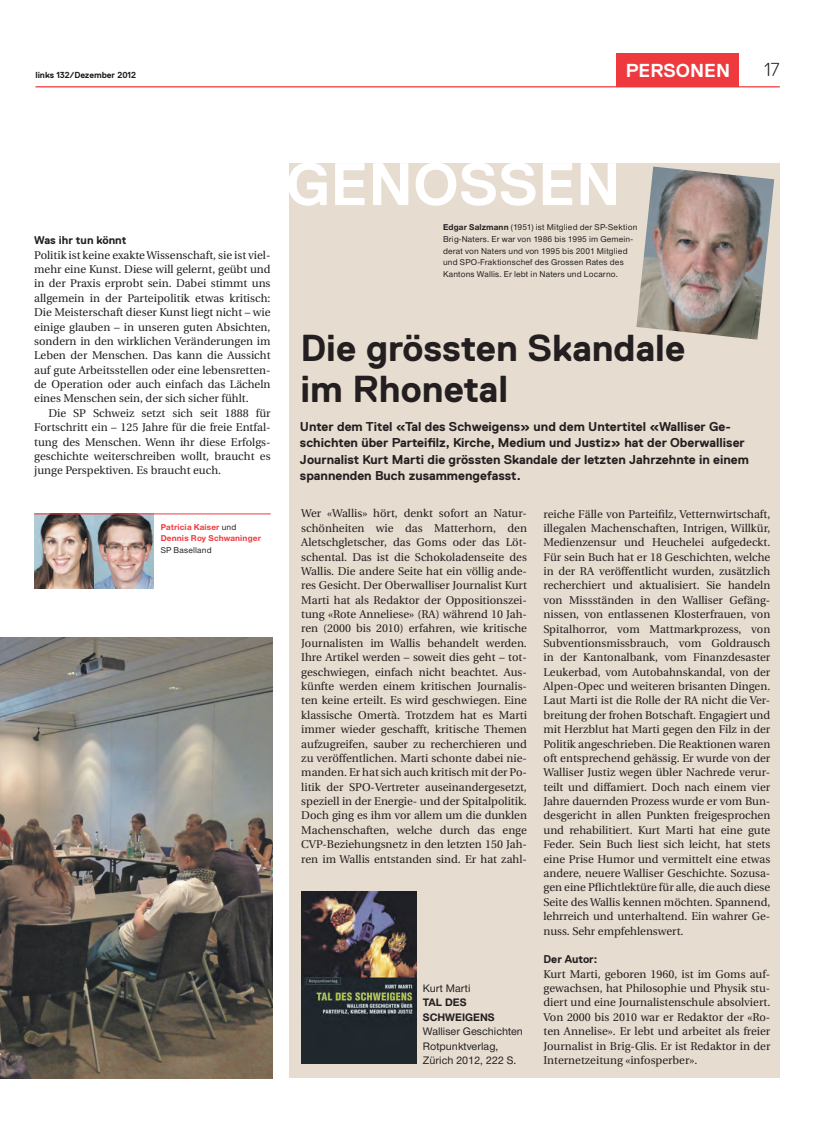
<style>
.page{position:relative;width:833px;height:1134px;background:#fff}
.page>*{position:absolute;margin:0;border:0;box-sizing:border-box;transform-origin:0 0}
.t1{font:700 37.5px/41.2px "Replica";color:#231f20}
.t2{font:700 18.75px "Replica";color:#fff}
.t3{font:300 18.75px "Replica";color:#231f20}
.t4{font:700 12.75px/16.2px "Replica";color:#231f20}
.t5{font:11.25px/14.4px "Utopia";color:#231f20;text-align:justify}
.t6{font:500 11.25px/14.4px "Nimbus San Nov";color:#231f20}
.t7{font:700 11.25px "Replica";color:#231f20}
.t8{font:700 11.25px/14.4px "Nimbus San Nov";color:#231f20}
.t9{font:500 8.75px/11.9px "Nimbus San Nov";letter-spacing:.02em;color:#231f20}
.t10{font:700 8.75px/11.9px "Nimbus San Nov";letter-spacing:.015em;color:#ee3a3e}
.t11{font:700 8.75px "Replica";color:#231f20}
.s1{font-weight:500;color:#231f20}
.s2{font-weight:700}
</style>
<div class="page">
<img style="left:95px;top:515px;width:59px;height:74px">
<div style="left:289px;top:164px;width:491px;height:914px;background:#e6dccf"></div>
<div style="left:616px;top:53px;width:122px;height:34px;background:#ee3a3e"></div>
<hr style="left:35px;top:86px;width:745px;height:1px;background:#ee3a3e">
<img style="left:302px;top:892px;width:114px;height:172px">
<img style="left:636px;top:167px;width:138px;height:173px">
<svg style="left:289px;top:163px;width:327px;height:43px"></svg>
<img style="left:34px;top:515px;width:59px;height:74px">
<hr style="left:34px;top:514px;width:237px;height:1px;background:#ee3a3e">
<img style="left:0;top:638px;width:273px;height:441px">
<p class="t11" style="left:35px;top:70px;width:102px">links 132/Dezember 2012</p>
<h2 class="t2" style="left:626px;top:60px;width:106px">personen</h2>
<h2 class="t3" style="left:764px;top:59px;width:17px">17</h2>
<p class="t7" style="left:34px;top:234px;width:94px">Was ihr tun könnt</p>
<p class="t5" style="left:34px;top:248px;width:238px">Politik ist keine exakte Wissenschaft, sie ist viel&shy;mehr eine Kunst. Diese will gelernt, geübt und in der Praxis erprobt sein. Dabei stimmt uns allgemein in der Parteipolitik etwas kritisch:<br>Die Meisterschaft dieser Kunst liegt nicht – wie einige glauben – in unseren guten Absichten, sondern in den wirklichen Veränderungen im Leben der Menschen. Das kann die Aussicht auf gute Arbeitsstellen oder eine lebensretten&shy;de Operation oder auch einfach das Lächeln eines Menschen sein, der sich sicher fühlt.</p>
<p class="t5" style="left:34px;top:406px;width:238px;text-align:left;text-indent:14px">Die SP Schweiz setzt sich seit 1888 für Fortschritt ein – 125 Jahre für die freie Entfal&shy;tung des Menschen. Wenn ihr diese Erfolgs&shy;geschichte weiterschreiben wollt, braucht es junge Perspektiven. Es braucht euch.</p>
<p class="t10" style="left:161px;top:521px;width:102px">Patricia Kaiser <span class="s1">und<br></span>Dennis Roy Schwaninger</p>
<p class="t9" style="left:161px;top:544px;width:52px">SP Baselland</p>
<p class="t9" style="left:443px;top:221px;width:196px"><span class="s2">Edgar Salzmann</span> (1951) ist Mitglied der SP‑Sektion Brig-Naters. Er war von 1986 bis 1995 im Gemein&shy;derat von Naters und von 1995 bis 2001 Mitglied und SPO-Fraktionschef des Grossen Rates des Kantons Wallis. Er lebt in Naters und Locarno.</p>
<h1 class="t1" style="left:300px;top:327px;width:386px">Die grössten Skandale im Rhonetal</h1>
<p class="t4" style="left:300px;top:419px;width:450px">U nter dem Titel «Tal des Schweigens» und dem U ntertitel «Walliser Ge&shy;schichten über Parteifilz, Kirche, Medium und Justiz» hat der Oberwalliser Journalist Kurt Marti die grössten Skandale der letzten Jahrzehnte in einem spannenden Buch zusammengefasst.</p>
<p class="t5" style="left:301px;top:507px;width:227px;text-align:left">Wer «Wallis» hört, denkt sofort an Natur&shy;schönheiten wie das Matterhorn, den Aletschgletscher, das Goms oder das Löt&shy;schental. Das ist die Schokoladenseite des Wallis. Die andere Seite hat ein völlig ande&shy;res Gesicht. Der Oberwalliser Journalist Kurt Marti hat als Redaktor der Oppositionszei&shy;tung «Rote Anneliese» (RA) während 10 Jah&shy;ren (2000 bis 2010) erfahren, wie kritische Journalisten im Wallis behandelt werden.<br>Ihre Artikel werden – soweit dies geht – tot&shy;geschwiegen, einfach nicht beachtet. Aus&shy;künfte werden einem kritischen Journalis&shy;ten keine erteilt. Es wird geschwiegen. Eine klassische Omertà. Trotzdem hat es Marti immer wieder geschafft, kritische Themen aufzugreifen, sauber zu recherchieren und zu veröffentlichen. Marti schonte dabei nie&shy;manden. Er hat sich auch kritisch mit der Po&shy;litik der SPO-Vertreter auseinandergesetzt, speziell in der Energie- und der Spitalpolitik.<br>Doch ging es ihm vor allem um die dunklen Machenschaften, welche durch das enge CVP-Beziehungsnetz in den letzten 150 Jah&shy;ren im Wallis entstanden sind. Er hat zahl-</p>
<p class="t5" style="left:543px;top:507px;width:228px">reiche Fälle von Parteifilz, Vetternwirtschaft, illegalen Machenschaften, Intrigen, Willkür, Medienzensur und Heuchelei aufgedeckt.<br>Für sein Buch hat er 18 Geschichten, welche in der RA veröffentlicht wurden, zusätzlich recherchiert und aktualisiert. Sie handeln von Missständen in den Walliser Gefäng&shy;nissen, von entlassenen Klosterfrauen, von Spitalhorror, vom Mattmarkprozess, von Subventionsmissbrauch, vom Goldrausch in der Kantonalbank, vom Finanzdesaster Leukerbad, vom Autobahnskandal, von der Alpen-Opec und weiteren brisanten Dingen.<br>Laut Marti ist die Rolle der RA nicht die Ver&shy;breitung der frohen Botschaft. Engagiert und mit Herzblut hat Marti gegen den Filz in der Politik angeschrieben. Die Reaktionen waren oft entsprechend gehässig. Er wurde von der Walliser Justiz wegen übler Nachrede verur&shy;teilt und diffamiert. Doch nach einem vier Jahre dauernden Prozess wurde er vom Bun&shy;desgericht in allen Punkten freigesprochen und rehabilitiert. Kurt Marti hat eine gute Feder. Sein Buch liest sich leicht, hat stets eine Prise Humor und vermittelt eine etwas andere, neuere Walliser Geschichte. Sozusa&shy;gen eine Pflichtlektüre für alle, die auch diese Seite des Wallis kennen möchten. Spannend, lehrreich und unterhaltend. Ein wahrer Ge&shy;nuss. Sehr empfehlenswert.</p>
<p class="t7" style="left:543px;top:953px;width:55px">Der Autor:</p>
<p class="t5" style="left:543px;top:967px;width:228px">Kurt Marti, geboren 1960, ist im Goms auf&shy;gewachsen, hat Philosophie und Physik stu&shy;diert und eine Journalistenschule absolviert.<br>Von 2000 bis 2010 war er Redaktor der «Ro&shy;ten Annelise». Er lebt und arbeitet als freier Journalist in Brig-Glis. Er ist Redaktor in der Internetzeitung «infosperber».</p>
<p class="t6" style="left:423px;top:981px;width:49px">Kurt Marti</p>
<p class="t8" style="left:423px;top:995px;width:73px">TAL DES<br>SCHWEIGENS</p>
<p class="t6" style="left:423px;top:1024px;width:102px">Walliser Geschichten<br>Rotpunktverlag,<br>Zürich 2012, 222 S.</p>
</div>
